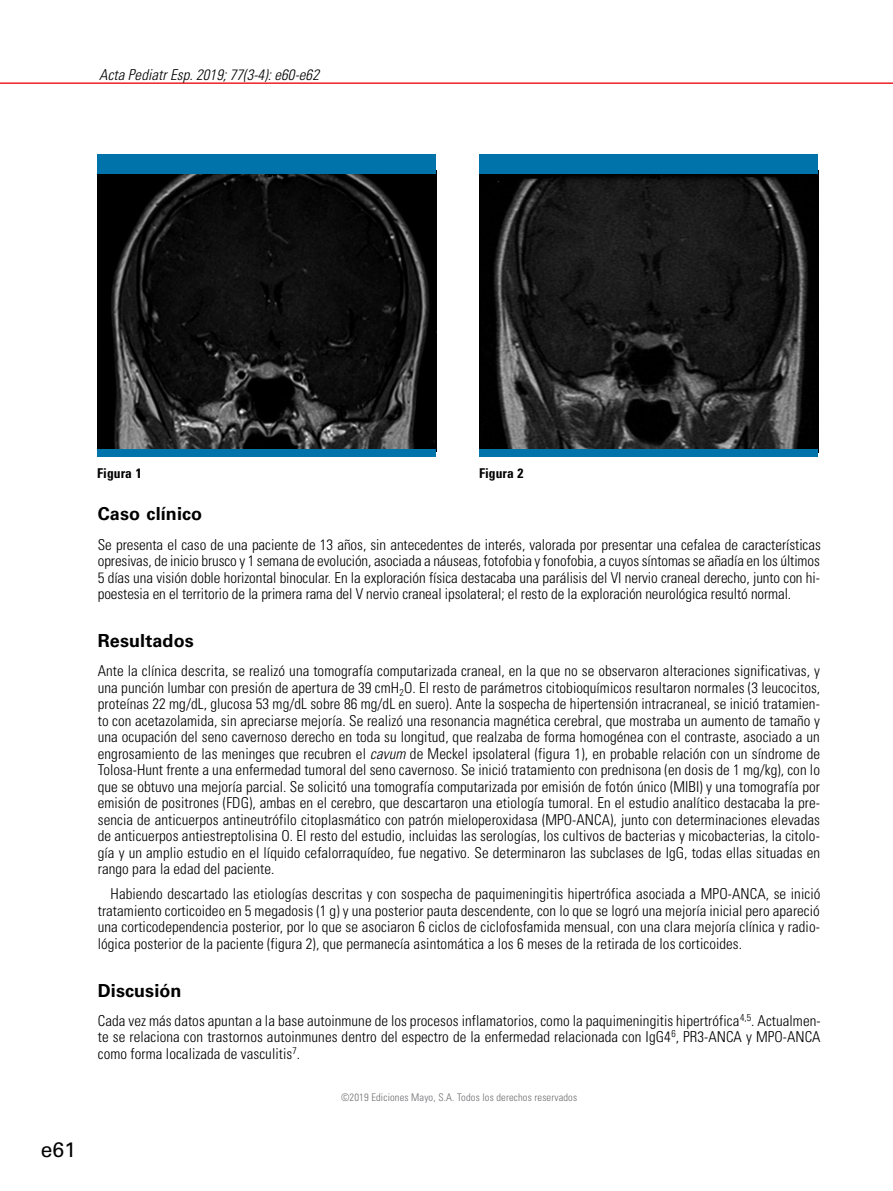
<style>
.page{position:relative;width:893px;height:1191px;background:#fff}
.page>*{position:absolute;margin:0;border:0;box-sizing:border-box;transform-origin:0 0}
.t1{font:21px "Univers LT Std";color:#000}
.t2{font:700 18px "Univers LT Std";letter-spacing:.005em;color:#000}
.t3{font:300 condensed 15px/16.5px "Univers LT Std";letter-spacing:.005em;color:#000;text-align:justify}
.t4{font:italic 300 condensed 15px "Univers LT Std";letter-spacing:.005em;color:#000}
.t5{font:700 condensed 13.5px "Univers LT Std";letter-spacing:.005em;color:#000}
.t6{font:300 condensed 10.5px "Univers LT Std";letter-spacing:.015em;color:#6d6e71}
.s1{font-style:italic}
</style>
<div class="page">
<hr style="left:0;top:82px;width:893px;height:2px;background:#ed2124">
<img style="left:97px;top:173px;width:339px;height:276px">
<div style="left:97px;top:154px;width:339px;height:19px;background:#0074aa"></div>
<div style="left:97px;top:449px;width:339px;height:8px;background:#0074aa"></div>
<img style="left:479px;top:173px;width:339px;height:276px">
<div style="left:479px;top:154px;width:339px;height:19px;background:#0074aa"></div>
<div style="left:479px;top:449px;width:339px;height:8px;background:#0074aa"></div>
<p class="t4" style="left:99px;top:65px;width:221px">Acta Pediatr Esp. 2019; 77(3-4): e60-e62</p>
<h1 class="t1" style="left:41px;top:1136px;width:37px">e61</h1>
<p class="t5" style="left:97px;top:465px;width:46px">Figura 1</p>
<p class="t5" style="left:479px;top:465px;width:46px">Figura 2</p>
<p class="t2" style="left:98px;top:503px;width:106px">Caso clínico</p>
<p class="t3" style="left:98px;top:536px;width:725px">Se presenta el caso de una paciente de 13 años, sin antecedentes de interés, valorada por presentar una cefalea de características opresivas, de inicio brusco y 1 semana de evolución, asociada a náuseas, fotofobia y fonofobia, a cuyos síntomas se añadía en los últimos 5 días una visión doble horizontal binocular. En la exploración física destacaba una parálisis del VI nervio craneal derecho, junto con hi&shy;poestesia en el territorio de la primera rama del V nervio craneal ipsolateral; el resto de la exploración neurológica resultó normal.</p>
<p class="t2" style="left:98px;top:630px;width:97px">Resultados</p>
<p class="t3" style="left:98px;top:662px;width:724px">Ante la clínica descrita, se realizó una tomografía computarizada craneal, en la que no se observaron alteraciones significativas, y una punción lumbar con presión de apertura de 39 cmH<sub>2</sub>O. El resto de parámetros citobioquímicos resultaron normales (3 leucocitos, proteínas 22 mg/dL, glucosa 53 mg/dL sobre 86 mg/dL en suero). Ante la sospecha de hipertensión intracraneal, se inició tratamien&shy;to con acetazolamida, sin apreciarse mejoría. Se realizó una resonancia magnética cerebral, que mostraba un aumento de tamaño y una ocupación del seno cavernoso derecho en toda su longitud, que realzaba de forma homogénea con el contraste, asociado a un engrosamiento de las meninges que recubren el <span class="s1">cavum</span> de Meckel ipsolateral (figura 1), en probable relación con un síndrome de Tolosa-Hunt frente a una enfermedad tumoral del seno cavernoso. Se inició tratamiento con prednisona (en dosis de 1 mg/kg), con lo que se obtuvo una mejoría parcial. Se solicitó una tomografía computarizada por emisión de fotón único (MIBI) y una tomografía por emisión de positrones (FDG), ambas en el cerebro, que descartaron una etiología tumoral. En el estudio analítico destacaba la pre&shy;sencia de anticuerpos antineutrófilo citoplasmático con patrón mieloperoxidasa (MPO-ANCA), junto con determinaciones elevadas de anticuerpos antiestreptolisina O. El resto del estudio, incluidas las serologías, los cultivos de bacterias y micobacterias, la citolo&shy;gía y un amplio estudio en el líquido cefalorraquídeo, fue negativo. Se determinaron las subclases de IgG, todas ellas situadas en rango para la edad del paciente.</p>
<p class="t3" style="left:98px;top:885px;width:724px;text-indent:13px">Habiendo descartado las etiologías descritas y con sospecha de paquimeningitis hipertrófica asociada a MPO-ANCA, se inició tratamiento corticoideo en 5 megadosis (1 g) y una posterior pauta descendente, con lo que se logró una mejoría inicial pero apareció una corticodependencia posterior, por lo que se asociaron 6 ciclos de ciclofosfamida mensual, con una clara mejoría clínica y radio&shy;lógica posterior de la paciente (figura 2), que permanecía asintomática a los 6 meses de la retirada de los corticoides.</p>
<p class="t2" style="left:98px;top:979px;width:85px">Discusión</p>
<p class="t3" style="left:98px;top:1012px;width:724px">Cada vez más datos apuntan a la base autoinmune de los procesos inflamatorios, como la paquimeningitis hipertrófica<sup>4,5</sup>. Actualmen&shy;te se relaciona con trastornos autoinmunes dentro del espectro de la enfermedad relacionada con IgG4<sup>6</sup>, PR3-ANCA y MPO-ANCA como forma localizada de vasculitis<sup>7</sup>.</p>
<p class="t6" style="left:341px;top:1090px;width:238px">©2019 Ediciones Mayo, S.A. Todos los derechos reservados</p>
</div>
